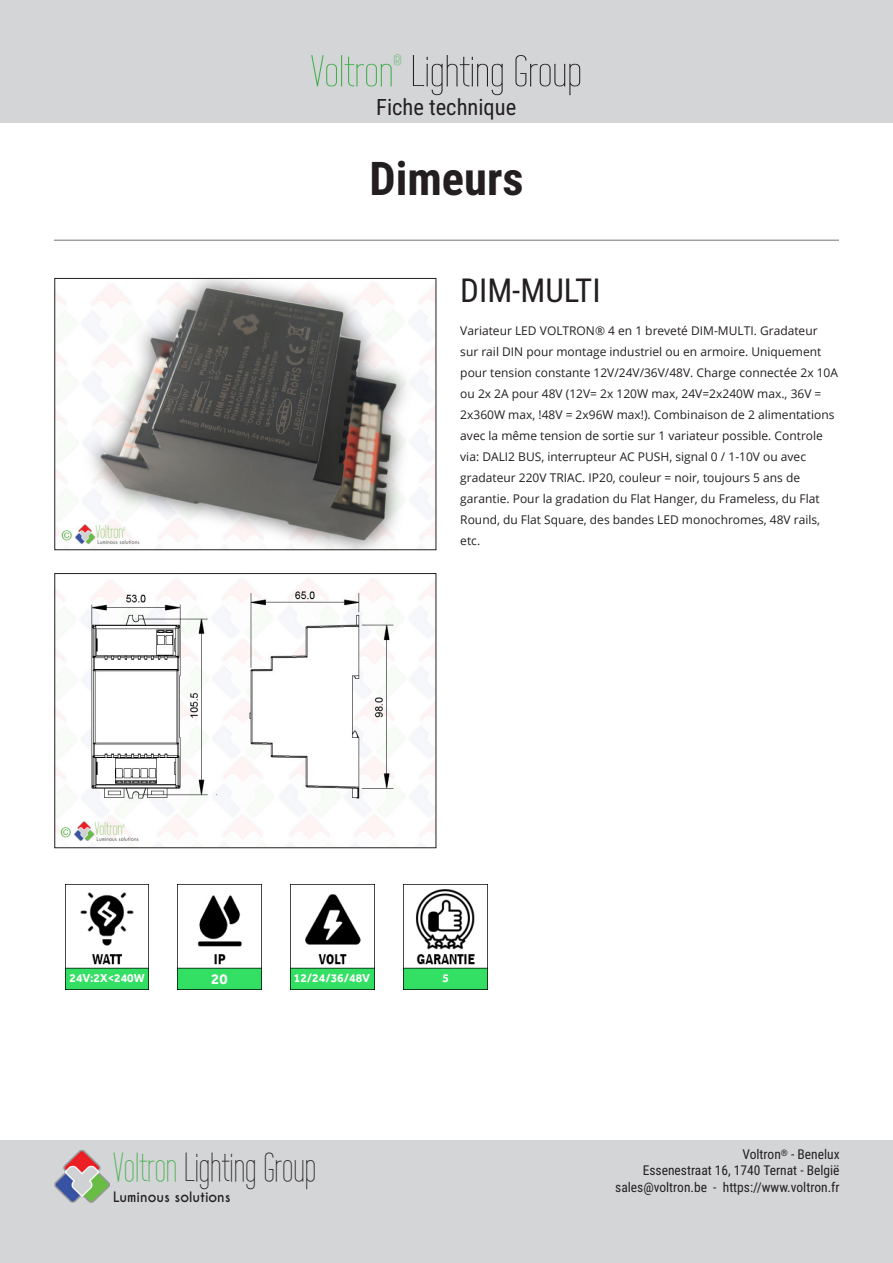
<style>
.page{position:relative;width:893px;height:1263px;background:#fff}
.page>*{position:absolute;margin:0;border:0;box-sizing:border-box;transform-origin:0 0}
.t1{font:700 46.5px "Roboto Condensed";color:#231f20}
.t2{font:43.5px "Wire One";color:#231f20;scale:1.2 1}
.t3{font:40.5px "Wire One";color:#231f20}
.t4{font:33px "Roboto Condensed";color:#231f20}
.t5{font:22.5px "Roboto Condensed";color:#231f20}
.t6{font:700 15px "Effra";color:#fff}
.t7{font:15px "Wire One";color:#40ae49;scale:1.2 1}
.t8{font:13.5px/16.5px "Roboto Condensed";color:#231f20;text-align:right}
.t9{font:700 13.5px "Caviar Dreams";color:#231f20}
.t10{font:12px/21px "Open Sans";color:#231f20}
.t11{font:700 12px "Effra";color:#fff}
.s1{color:#40ae49}
</style>
<div class="page">
<div style="left:0;top:1141px;width:893px;height:122px;background:#d4d5d7"></div>
<img style="left:55px;top:1150px;width:54px;height:53px">
<div style="left:0;top:0;width:893px;height:122px;background:#d4d5d7"></div>
<hr style="left:54px;top:239px;width:785px;height:2px;background:#a0a1a5">
<img style="left:56px;top:280px;width:378px;height:268px">
<div style="left:54px;top:278px;width:382px;height:272px;border:1px solid #231f20"></div>
<img style="left:65px;top:884px;width:84px;height:105px">
<img style="left:291px;top:884px;width:83px;height:105px">
<img style="left:178px;top:884px;width:83px;height:105px">
<img style="left:56px;top:579px;width:378px;height:267px">
<div style="left:54px;top:573px;width:382px;height:275px;border:1px solid #231f20"></div>
<img style="left:404px;top:889px;width:83px;height:100px">
<p class="t7" style="left:394px;top:52px;width:8px">®</p>
<h3 class="t5" style="left:376px;top:91px;width:142px">Fiche technique</h3>
<h2 class="t2" style="left:311px;top:47px;width:228px"><span class="s1">Voltron</span> Lighting Group</h2>
<h1 class="t1" style="left:369px;top:146px;width:156px">Dimeurs</h1>
<h3 class="t4" style="left:460px;top:268px;width:142px">DIM-MULTI</h3>
<p class="t10" style="left:460px;top:320px;width:379px">Variateur LED VOLTRON® 4 en 1 breveté DIM-MULTI. Gradateur sur rail DIN pour montage industriel ou en armoire. Uniquement pour tension constante 12V/24V/36V/48V. Charge connectée 2x 10A ou 2x 2A pour 48V (12V= 2x 120W max, 24V=2x240W max., 36V = 2x360W max, !48V = 2x96W max!). Combinaison de 2 alimentations avec la même tension de sortie sur 1 variateur possible. Controle via: DALI2 BUS, interrupteur AC PUSH, signal 0 / 1-10V ou avec gradateur 220V TRIAC. IP20, couleur = noir, toujours 5 ans de garantie. Pour la gradation du Flat Hanger, du Frameless, du Flat Round, du Flat Square, des bandes LED monochromes, 48V rails, etc.</p>
<p class="t11" style="left:69px;top:970px;width:77px">24V:2X&lt;240W</p>
<p class="t6" style="left:211px;top:969px;width:18px">20</p>
<p class="t11" style="left:294px;top:970px;width:78px">12/24/36/48V</p>
<p class="t11" style="left:442px;top:971px;width:8px">5</p>
<h3 class="t3" style="left:113px;top:1145px;width:204px"><span class="s1">Voltron</span> Lighting Group</h3>
<p class="t9" style="left:113px;top:1189px;width:119px">Luminous solutions</p>
<p class="t8" style="left:615px;top:1145px;width:226px">Voltron<sup>®</sup> - Benelux<br>Essenestraat 16, 1740 Ternat - België sales@voltron.be - https://www.voltron.fr</p>
</div>
